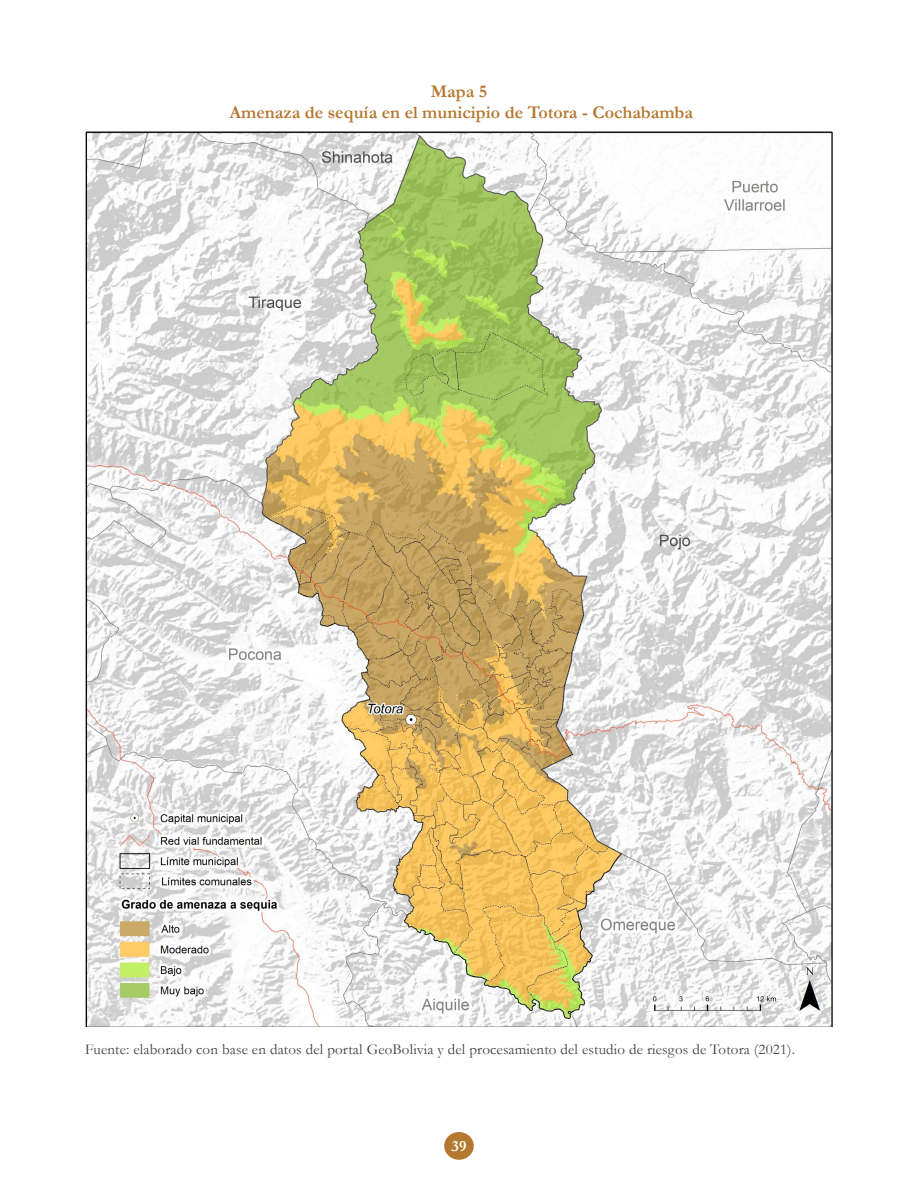
<style>
.page{position:relative;width:918px;height:1188px;background:#fff}
.page>*{position:absolute;margin:0;border:0;box-sizing:border-box;transform-origin:0 0}
.t1{font:700 18px/21.6px "Garamond";color:#b57831;text-align:center}
.t2{font:700 15.75px "Garamond";color:#fff}
.t3{font:15px "Garamond";letter-spacing:.01em;color:#414042}
</style>
<div class="page">
<div style="left:444px;top:1132px;width:30px;height:28px;background:#b57831;border-radius:50%"></div>
<img style="left:85px;top:132px;width:748px;height:895px">
<p class="t1" style="left:229px;top:80px;width:465px">Mapa 5<br>Amenaza de sequía en el municipio de Totora - Cochabamba</p>
<p class="t3" style="left:85px;top:1039px;width:712px">Fuente: elaborado con base en datos del portal GeoBolivia y del procesamiento del estudio de riesgos de Totora (2021).</p>
<p class="t2" style="left:452px;top:1135px;width:16px">39</p>
</div>
